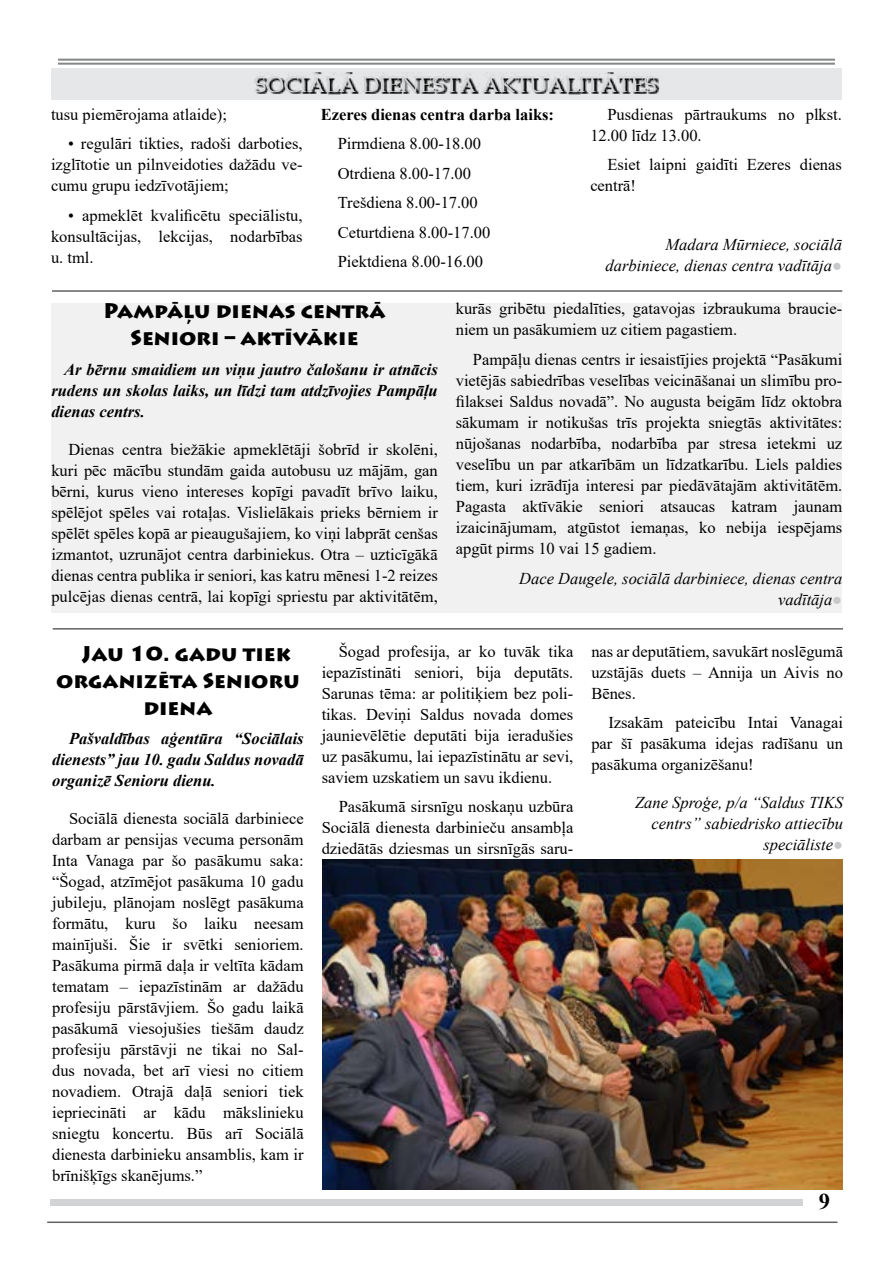
<style>
.page{position:relative;width:893px;height:1263px;background:#fff}
.page>*{position:absolute;margin:0;border:0;box-sizing:border-box;transform-origin:0 0}
.t1{font:22.5px "Book Antiqua";color:#d1d3d4}
.t2{font:700 22.5px "Times New Roman";color:#000}
.t3{font:900 21px/27px "Lithos Pro";color:#000;text-align:center}
.t4{font:16.5px/21px "Times New Roman";color:#000;text-align:justify}
.t5{font:italic 700 16.5px/21px "Times New Roman";color:#000;text-align:justify}
.t6{font:italic 16.5px/21px "Times New Roman";color:#000;text-align:right}
.t7{font:700 16.5px "Times New Roman";color:#000}
.s1{color:#c7c8ca}
</style>
<div class="page">
<div style="left:50px;top:1199px;width:753px;height:6px;background:#d1d3d4"></div>
<hr style="left:59px;top:59px;width:775px;height:2px;background:#848688">
<hr style="left:59px;top:63px;width:775px;height:2px;background:#848688">
<div style="left:51px;top:69px;width:791px;height:31px;background:#e6e7e8"></div>
<svg style="left:257px;top:73px;width:403px;height:22px"></svg>
<hr style="left:47px;top:1221px;width:790px;height:2px;background:#616264">
<hr style="left:52px;top:290px;width:790px;height:2px;background:#616264">
<div style="left:51px;top:303px;width:791px;height:309px;background:#f1f1f2"></div>
<hr style="left:53px;top:628px;width:790px;height:2px;background:#616264">
<img style="left:322px;top:859px;width:520px;height:330px">
<h1 class="t1" style="left:254px;top:69px;width:403px">SOCIĀLĀ DIENESTA AKTUALITĀTES</h1>
<p class="t4" style="left:51px;top:103px;width:177px">tusu piemērojama atlaide);</p>
<p class="t4" style="left:51px;top:133px;width:253px;text-indent:17px">• regulāri tikties, radoši darboties, izglītotie un pilnveidoties dažādu ve&shy;cumu grupu iedzīvotājiem;</p>
<p class="t4" style="left:51px;top:204px;width:253px;text-indent:17px">• apmeklēt kvalificētu speciālistu, konsultācijas, lekcijas, nodarbības u. tml.</p>
<p class="t7" style="left:321px;top:102px;width:235px">Ezeres dienas centra darba laiks:</p>
<p class="t4" style="left:338px;top:128px;width:154px;line-height:29.5px;text-align:left">Pirmdiena 8.00-18.00<br>Otrdiena 8.00-17.00<br>Trešdiena 8.00-17.00<br>Ceturtdiena 8.00-17.00<br>Piektdiena 8.00-16.00</p>
<p class="t4" style="left:590px;top:103px;width:253px;text-indent:17px">Pusdienas pārtraukums no plkst.<br>12.00 līdz 13.00.</p>
<p class="t4" style="left:590px;top:154px;width:253px;text-indent:17px">Esiet laipni gaidīti Ezeres dienas centrā!</p>
<p class="t6" style="left:606px;top:234px;width:238px">Madara Mūrniece, sociālā darbiniece, dienas centra vadītāja<span class="s1">●</span></p>
<p class="t3" style="left:104px;top:298px;width:283px">Pampāļu dienas centrā<br>Seniori – aktīvākie</p>
<p class="t5" style="left:51px;top:358px;width:388px;text-indent:13px">Ar bērnu smaidiem un viņu jautro čalošanu ir atnācis rudens un skolas laiks, un līdzi tam atdzīvojies Pampāļu dienas centrs.</p>
<p class="t4" style="left:51px;top:438px;width:388px;text-indent:17px">Dienas centra biežākie apmeklētāji šobrīd ir skolēni, kuri pēc mācību stundām gaida autobusu uz mājām, gan bērni, kurus vieno intereses kopīgi pavadīt brīvo laiku, spēlējot spēles vai rotaļas. Vislielākais prieks bērniem ir spēlēt spēles kopā ar pieaugušajiem, ko viņi labprāt cenšas izmantot, uzrunājot centra darbiniekus. Otra – uzticīgākā dienas centra publika ir seniori, kas katru mēnesi 1-2 reizes pulcējas dienas centrā, lai kopīgi spriestu par aktivitātēm,</p>
<p class="t4" style="left:456px;top:298px;width:388px">kurās gribētu piedalīties, gatavojas izbraukuma braucie&shy;niem un pasākumiem uz citiem pagastiem.</p>
<p class="t4" style="left:456px;top:348px;width:388px;text-indent:17px">Pampāļu dienas centrs ir iesaistījies projektā “Pasākumi vietējās sabiedrības veselības veicināšanai un slimību pro&shy;filaksei Saldus novadā”. No augusta beigām līdz oktobra sākumam ir notikušas trīs projekta sniegtās aktivitātes: nūjošanas nodarbība, nodarbība par stresa ietekmi uz veselību un par atkarībām un līdzatkarību. Liels paldies tiem, kuri izrādīja interesi par piedāvātajām aktivitātēm.<br>Pagasta aktīvākie seniori atsaucas katram jaunam izaicinājumam, atgūstot iemaņas, ko nebija iespējams apgūt pirms 10 vai 15 gadiem.</p>
<p class="t6" style="left:519px;top:567px;width:325px">Dace Daugele, sociālā darbiniece, dienas centra vadītāja<span class="s1">●</span></p>
<p class="t3" style="left:82px;top:640px;width:211px">Jau 10. gadu tiek</p>
<p class="t3" style="left:56px;top:667px;width:245px">organizēta Senioru</p>
<p class="t3" style="left:143px;top:694px;width:71px">diena</p>
<p class="t5" style="left:52px;top:728px;width:253px;text-indent:17px">Pašvaldības aģentūra “Sociālais dienests” jau 10. gadu Saldus novadā organizē Senioru dienu.</p>
<p class="t4" style="left:52px;top:807px;width:253px;text-indent:17px">Sociālā dienesta sociālā darbiniece darbam ar pensijas vecuma personām Inta Vanaga par šo pasākumu saka: “Šogad, atzīmējot pasākuma 10 gadu jubileju, plānojam noslēgt pasākuma formātu, kuru šo laiku neesam mainījuši. Šie ir svētki senioriem.<br>Pasākuma pirmā daļa ir veltīta kādam tematam – iepazīstinām ar dažādu profesiju pārstāvjiem. Šo gadu laikā pasākumā viesojušies tiešām daudz profesiju pārstāvji ne tikai no Sal&shy;dus novada, bet arī viesi no citiem novadiem. Otrajā daļā seniori tiek iepriecināti ar kādu mākslinieku sniegtu koncertu. Būs arī Sociālā dienesta darbinieku ansamblis, kam ir brīnišķīgs skanējums.”</p>
<p class="t4" style="left:322px;top:640px;width:253px;text-indent:17px">Šogad profesija, ar ko tuvāk tika iepazīstināti seniori, bija deputāts.<br>Sarunas tēma: ar politiķiem bez poli&shy;tikas. Deviņi Saldus novada domes jaunievēlētie deputāti bija ieradušies uz pasākumu, lai iepazīstinātu ar sevi, saviem uzskatiem un savu ikdienu.</p>
<p class="t4" style="left:322px;top:796px;width:253px;text-indent:17px">Pasākumā sirsnīgu noskaņu uzbūra Sociālā dienesta darbinieču ansambļa dziedātās dziesmas un sirsnīgās saru-</p>
<p class="t4" style="left:591px;top:640px;width:253px">nas ar deputātiem, savukārt noslēgumā uzstājās duets – Annija un Aivis no Bēnes.</p>
<p class="t4" style="left:591px;top:712px;width:253px;text-indent:17px">Izsakām pateicību Intai Vanagai par šī pasākuma idejas radīšanu un pasākuma organizēšanu!</p>
<p class="t6" style="left:635px;top:792px;width:209px">Zane Sproģe, p/a “Saldus TIKS centrs” sabiedrisko attiecību speciāliste<span class="s1">●</span></p>
<h1 class="t2" style="left:819px;top:1185px;width:13px">9</h1>
</div>
